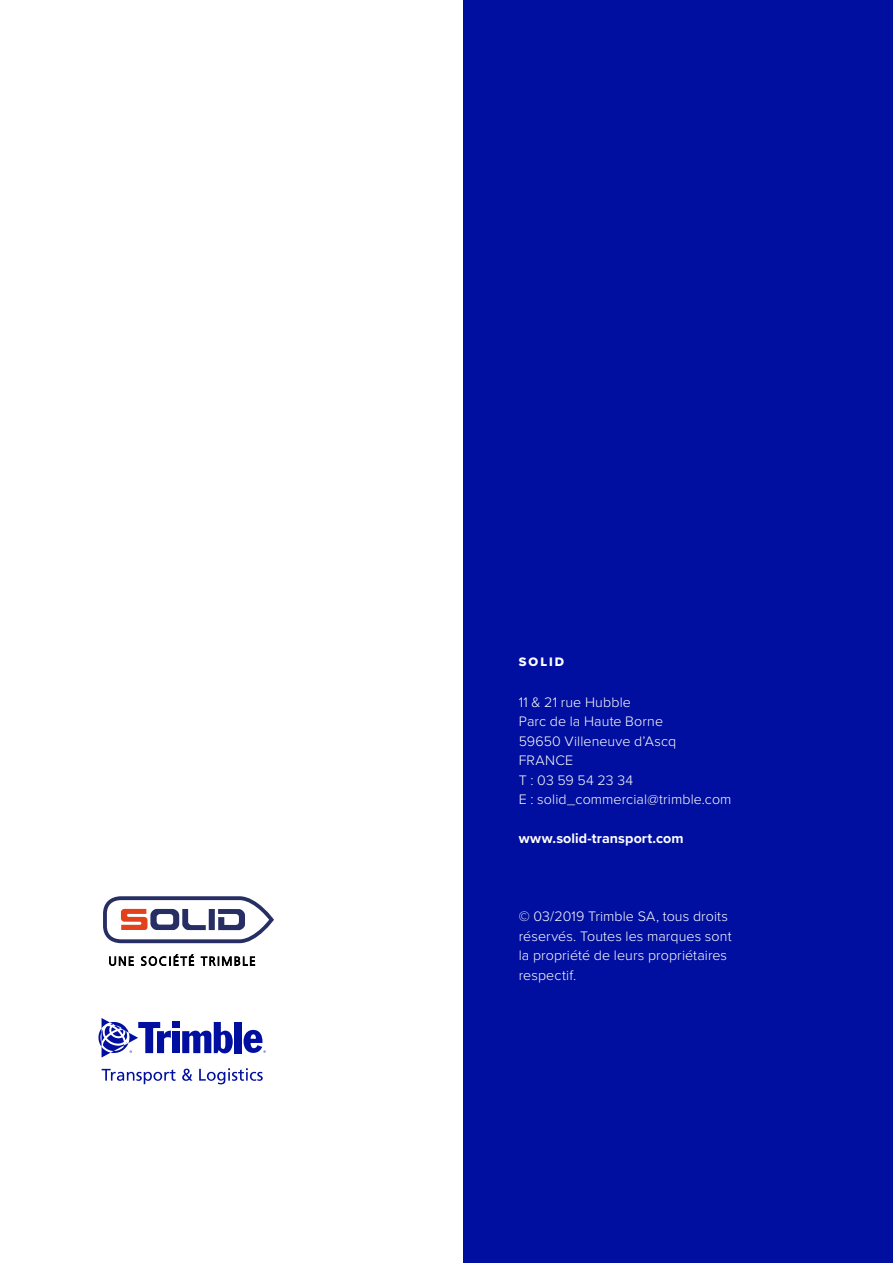
<style>
.page{position:relative;width:893px;height:1263px;background:#fff}
.page>*{position:absolute;margin:0;border:0;box-sizing:border-box;transform-origin:0 0}
.t1{font:300 14.25px/19.5px "Proxima Nova";letter-spacing:.005em;color:#fff}
.t2{font:700 14.25px "Proxima Nova";letter-spacing:.005em;color:#fff}
.t3{font:12.75px "Proxima Nova Extrabld";letter-spacing:.165em;color:#fff}
</style>
<div class="page">
<div style="left:463px;top:0;width:430px;height:1263px;background:#000f9f"></div>
<div style="left:173px;top:1031px;width:7px;height:22px;background:#000f9f"></div>
<svg style="left:182px;top:1022px;width:51px;height:31px"></svg>
<div style="left:235px;top:1022px;width:7px;height:31px;background:#000f9f"></div>
<div style="left:173px;top:1022px;width:7px;height:6px;background:#000f9f"></div>
<svg style="left:244px;top:1030px;width:22px;height:23px"></svg>
<svg style="left:98px;top:1018px;width:73px;height:39px"></svg>
<svg style="left:102px;top:1069px;width:74px;height:15px"></svg>
<svg style="left:182px;top:1069px;width:10px;height:12px"></svg>
<svg style="left:199px;top:1068px;width:64px;height:16px"></svg>
<svg style="left:103px;top:896px;width:171px;height:47px"></svg>
<svg style="left:109px;top:957px;width:24px;height:8px"></svg>
<svg style="left:141px;top:955px;width:53px;height:10px"></svg>
<svg style="left:201px;top:957px;width:54px;height:8px"></svg>
<p class="t3" style="left:519px;top:652px;width:47px">SOLID</p>
<p class="t1" style="left:519px;top:691px;width:214px">11 &amp; 21 rue Hubble<br>Parc de la Haute Borne<br>59650 Villeneuve d’Ascq<br>FRANCE<br>T : 03 59 54 23 34<br>E : solid_commercial@trimble.com</p>
<p class="t2" style="left:519px;top:828px;width:166px">www.solid-transport.com</p>
<p class="t1" style="left:519px;top:906px;width:214px">© 03/2019 Trimble SA, tous droits réservés. Toutes les marques sont la propriété de leurs propriétaires respectif.</p>
</div>
